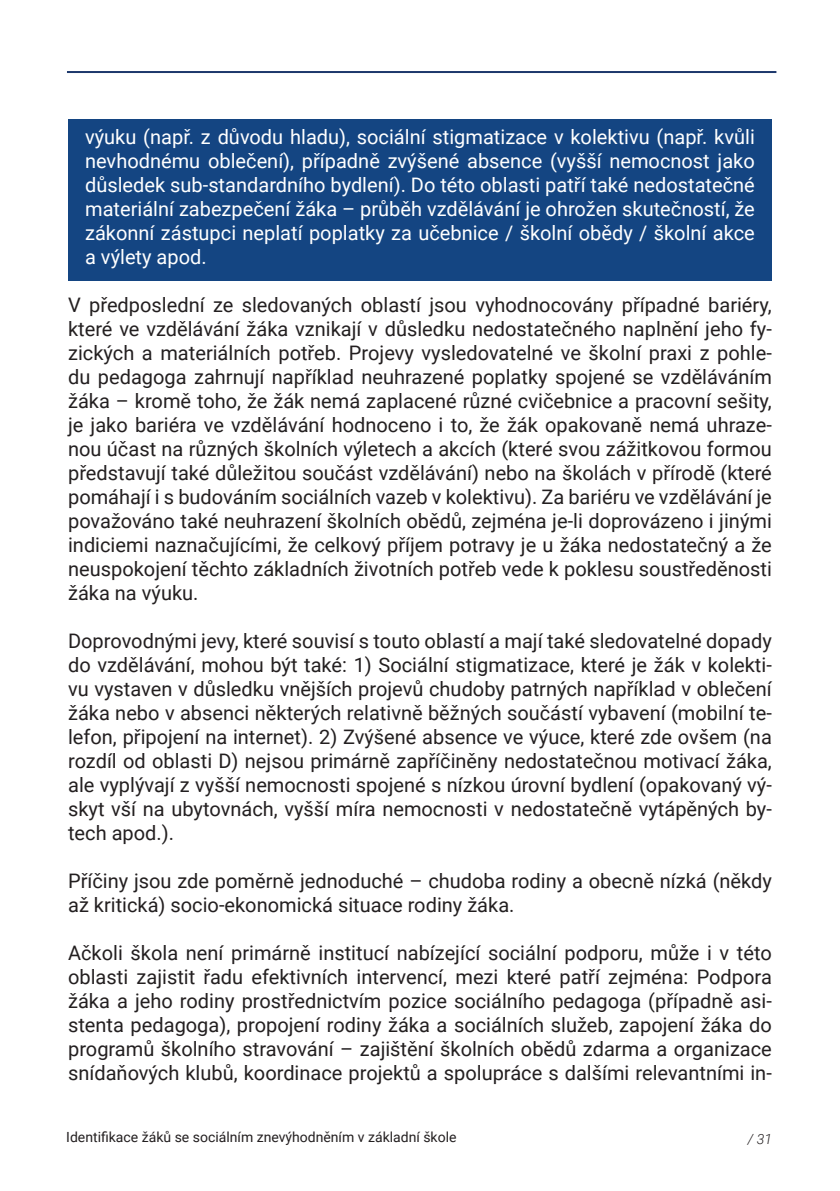
<style>
.page{position:relative;width:840px;height:1191px;background:#fff}
.page>*{position:absolute;margin:0;border:0;box-sizing:border-box;transform-origin:0 0}
.t1{font:20px/24px "Roboto";color:#231f20;text-align:justify}
.t2{font:20px/24px "Roboto";color:#fff;text-align:justify}
.t3{font:14px "Roboto";color:#231f20}
.t4{font:italic 300 14px "Roboto";color:#231f20}
</style>
<div class="page">
<hr style="left:67px;top:71px;width:709px;height:2px;background:#1d386c">
<div style="left:68px;top:119px;width:703px;height:162px;background:#144582"></div>
<p class="t2" style="left:85px;top:124px;width:671px">výuku (např. z důvodu hladu), sociální stigmatizace v kolektivu (např. kvůli nevhodnému oblečení), případně zvýšené absence (vyšší nemocnost jako důsledek sub-standardního bydlení). Do této oblasti patří také nedostatečné materiální zabezpečení žáka – průběh vzdělávání je ohrožen skutečností, že zákonní zástupci neplatí poplatky za učebnice / školní obědy / školní akce a výlety apod.</p>
<p class="t1" style="left:68px;top:292px;width:705px">V předposlední ze sledovaných oblastí jsou vyhodnocovány případné bariéry, které ve vzdělávání žáka vznikají v důsledku nedostatečného naplnění jeho fy&shy;zických a materiálních potřeb. Projevy vysledovatelné ve školní praxi z pohle&shy;du pedagoga zahrnují například neuhrazené poplatky spojené se vzděláváním žáka – kromě toho, že žák nemá zaplacené různé cvičebnice a pracovní sešity, je jako bariéra ve vzdělávání hodnoceno i to, že žák opakovaně nemá uhraze&shy;nou účast na různých školních výletech a akcích (které svou zážitkovou formou představují také důležitou součást vzdělávání) nebo na školách v přírodě (které pomáhají i s budováním sociálních vazeb v kolektivu). Za bariéru ve vzdělávání je považováno také neuhrazení školních obědů, zejména je-li doprovázeno i jinými indiciemi naznačujícími, že celkový příjem potravy je u žáka nedostatečný a že neuspokojení těchto základních životních potřeb vede k poklesu soustředěnosti žáka na výuku.</p>
<p class="t1" style="left:68px;top:628px;width:705px">Doprovodnými jevy, které souvisí s touto oblastí a mají také sledovatelné dopady do vzdělávání, mohou být také: 1) Sociální stigmatizace, které je žák v kolekti&shy;vu vystaven v důsledku vnějších projevů chudoby patrných například v oblečení žáka nebo v absenci některých relativně běžných součástí vybavení (mobilní te&shy;lefon, připojení na internet). 2) Zvýšené absence ve výuce, které zde ovšem (na rozdíl od oblasti D) nejsou primárně zapříčiněny nedostatečnou motivací žáka, ale vyplývají z vyšší nemocnosti spojené s nízkou úrovní bydlení (opakovaný vý&shy;skyt vší na ubytovnách, vyšší míra nemocnosti v nedostatečně vytápěných by&shy;tech apod.).</p>
<p class="t1" style="left:68px;top:868px;width:704px">Příčiny jsou zde poměrně jednoduché – chudoba rodiny a obecně nízká (někdy až kritická) socio-ekonomická situace rodiny žáka.</p>
<p class="t1" style="left:68px;top:940px;width:705px">Ačkoli škola není primárně institucí nabízející sociální podporu, může i v této oblasti zajistit řadu efektivních intervencí, mezi které patří zejména: Podpora žáka a jeho rodiny prostřednictvím pozice sociálního pedagoga (případně asi&shy;stenta pedagoga), propojení rodiny žáka a sociálních služeb, zapojení žáka do programů školního stravování – zajištění školních obědů zdarma a organizace snídaňových klubů, koordinace projektů a spolupráce s dalšími relevantními in-</p>
<p class="t3" style="left:66px;top:1127px;width:391px">Identifikace žáků se sociálním znevýhodněním v základní škole</p>
<p class="t4" style="left:747px;top:1129px;width:26px">/ 31</p>
</div>
